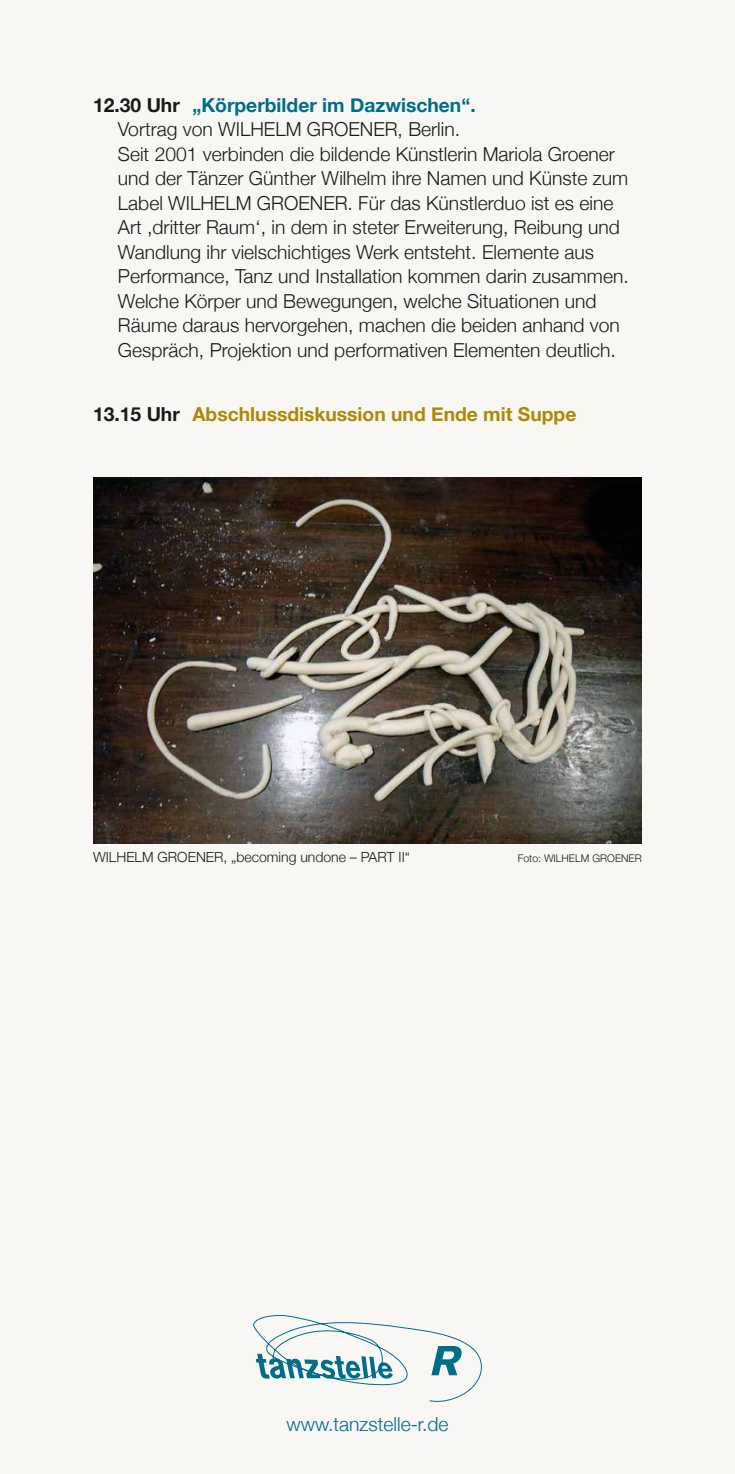
<style>
.page{position:relative;width:735px;height:1474px;background:#fff}
.page>*{position:absolute;margin:0;border:0;box-sizing:border-box;transform-origin:0 0}
.t1{font:300 19.25px/24.5px "Helvetica Neue";color:#1a1a18}
.t2{font:700 19.25px "Helvetica Neue";color:#ac8906}
.t3{font:300 19.25px "Helvetica Neue";color:#006d8a}
.t4{font:300 14px "Helvetica Neue";color:#1a1a18}
.t5{font:300 10.5px "Helvetica Neue";color:#1a1a18}
.s1{font-weight:700}
.s2{font-weight:700;color:#006d89}
.s3{color:#1a1a18}
</style>
<div class="page">
<div style="left:0;top:0;width:734px;height:1473px;background:#f9f7f3"></div>
<img style="left:93px;top:478px;width:548px;height:365px">
<svg style="left:253px;top:1315px;width:228px;height:87px"></svg>
<p class="t1" style="left:118px;top:91px;width:512px;text-indent:-25px"><span class="s1">12.30 Uhr</span> <span class="s2">„Körperbilder im Dazwischen“.<br></span>Vortrag von WILHELM GROENER, Berlin.<br>Seit 2001 verbinden die bildende Künstlerin Mariola Groener und der Tänzer Günther Wilhelm ihre Namen und Künste zum Label WILHELM GROENER. Für das Künstlerduo ist es eine Art ‚dritter Raum‘, in dem in steter Erweiterung, Reibung und Wandlung ihr vielschichtiges Werk entsteht. Elemente aus Performance, Tanz und Installation kommen darin zusammen.<br>Welche Körper und Bewegungen, welche Situationen und Räume daraus hervorgehen, machen die beiden anhand von Gespräch, Projektion und performativen Elementen deutlich.</p>
<p class="t2" style="left:93px;top:399px;width:484px"><span class="s3">13.15 Uhr</span> Abschlussdiskussion und Ende mit Suppe</p>
<p class="t4" style="left:93px;top:846px;width:318px">WILHELM GROENER, „becoming undone – PART II“</p>
<p class="t5" style="left:517px;top:850px;width:125px">Foto: WILHELM GROENER</p>
<p class="t3" style="left:286px;top:1408px;width:163px">www.tanzstelle-r.de</p>
</div>
